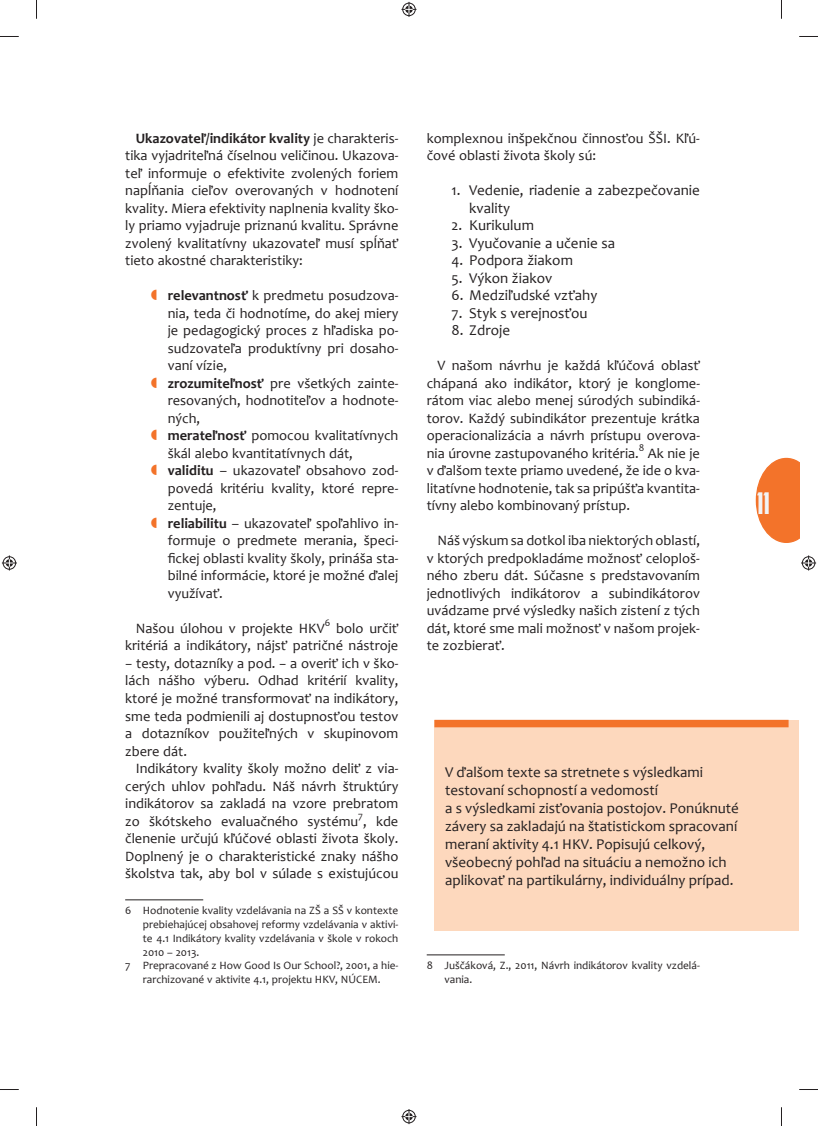
<style>
.page{position:relative;width:818px;height:1126px;background:#fff}
.page>*{position:absolute;margin:0;border:0;box-sizing:border-box;transform-origin:0 0}
.t1{font:32.5px "Futura Display DOT Compress";color:#f2f3f4}
.t2{font:15px/18px "Candara";color:#231f20}
.t3{font:14.38px/17.5px "Candara";color:#231f20;text-align:justify}
.t4{font:11.25px/13.8px "Candara";color:#231f20}
.t5{font:10.12px "Candara";color:#231f20}
.s1{font-weight:700}
</style>
<div class="page">
<svg style="left:755px;top:458px;width:43px;height:85px"></svg>
<div style="left:434px;top:720px;width:364px;height:210px;background:#fdd8bd"></div>
<div style="left:434px;top:719px;width:354px;height:8px;background:#f3732a"></div>
<hr style="left:125px;top:899px;width:78px;height:1px;background:#231f20">
<hr style="left:426px;top:954px;width:78px;height:1px;background:#231f20">
<svg style="left:0;top:36px;width:19px;height:1px"></svg>
<svg style="left:799px;top:36px;width:18px;height:1px"></svg>
<svg style="left:0;top:1089px;width:19px;height:1px"></svg>
<svg style="left:799px;top:1089px;width:18px;height:1px"></svg>
<svg style="left:36px;top:0;width:1px;height:19px"></svg>
<svg style="left:36px;top:1107px;width:1px;height:18px"></svg>
<svg style="left:401px;top:2px;width:15px;height:15px"></svg>
<svg style="left:401px;top:1109px;width:15px;height:14px"></svg>
<svg style="left:2px;top:555px;width:15px;height:15px"></svg>
<svg style="left:801px;top:555px;width:14px;height:15px"></svg>
<p class="t3" style="left:125px;top:131px;width:274px;text-indent:11px"><span class="s1">Ukazovateľ/indikátor kvality</span> je charakteris&shy;tika vyjadriteľná číselnou veličinou. Ukazova&shy;teľ informuje o efektivite zvolených foriem napĺňania cieľov overovaných v hodnotení kvality. Miera efektivity naplnenia kvality ško&shy;ly priamo vyjadruje priznanú kvalitu. Správne zvolený kvalitatívny ukazovateľ musí spĺňať tieto akostné charakteristiky:</p>
<p class="t3" style="left:168px;top:288px;width:232px;text-align:left"><span class="s1">relevantnosť</span> k predmetu posudzova&shy;nia, teda či hodnotíme, do akej miery je pedagogický proces z hľadiska po&shy;sudzovateľa produktívny pri dosaho&shy;vaní vízie,<br><span class="s1">zrozumiteľnosť</span> pre všetkých zainte&shy;resovaných, hodnotiteľov a hodnote&shy;ných,<br><span class="s1">merateľnosť</span> pomocou kvalitatívnych škál alebo kvantitatívnych dát, <span class="s1">validitu</span> – ukazovateľ obsahovo zod&shy;povedá kritériu kvality, ktoré repre&shy;zentuje,<br><span class="s1">reliabilitu</span> – ukazovateľ spoľahlivo in&shy;formuje o predmete merania, špeci&shy;fickej oblasti kvality školy, prináša sta&shy;bilné informácie, ktoré je možné ďalej využívať.</p>
<p class="t3" style="left:136px;top:621px;width:190px">Našou úlohou v projekte HKV</p>
<p class="t5" style="left:324px;top:619px;width:7px">6</p>
<p class="t3" style="left:125px;top:621px;width:274px;text-indent:211px">bolo určiť kritériá a indikátory, nájsť patričné nástroje − testy, dotazníky a pod. − a overiť ich v ško&shy;lách nášho výberu. Odhad kritérií kvality, ktoré je možné transformovať na indikátory, sme teda podmienili aj dostupnosťou testov a dotazníkov použiteľných v skupinovom zbere dát.</p>
<p class="t3" style="left:125px;top:761px;width:274px;text-indent:11px">Indikátory kvality školy možno deliť z via&shy;cerých uhlov pohľadu. Náš návrh štruktúry indikátorov sa zakladá na vzore prebratom zo škótskeho evaluačného systému<sup>7</sup>, kde členenie určujú kľúčové oblasti života školy.<br>Doplnený je o charakteristické znaky nášho školstva tak, aby bol v súlade s existujúcou</p>
<p class="t4" style="left:125px;top:904px;width:274px">6 Hodnotenie kvality vzdelávania na ZŠ a SŠ v kontexte</p>
<p class="t4" style="left:143px;top:918px;width:257px">prebiehajúcej obsahovej reformy vzdelávania v aktivi-</p>
<p class="t4" style="left:143px;top:932px;width:257px">te 4.1 Indikátory kvality vzdelávania v škole v rokoch</p>
<p class="t4" style="left:143px;top:946px;width:58px">2010 – 2013.</p>
<p class="t4" style="left:125px;top:959px;width:274px">7 Prepracované z How Good Is Our School?, 2001, a hie-</p>
<p class="t4" style="left:143px;top:973px;width:239px">rarchizované v aktivite 4.1, projektu HKV, NÚCEM.</p>
<p class="t3" style="left:426px;top:131px;width:274px">komplexnou inšpekčnou činnosťou ŠŠI. Kľú&shy;čové oblasti života školy sú:</p>
<p class="t2" style="left:469px;top:183px;width:232px;line-height:17.5px;text-indent:-18px">1. Vedenie, riadenie a zabezpečovanie kvality</p>
<p class="t2" style="left:451px;top:218px;width:84px">2. Kurikulum</p>
<p class="t2" style="left:451px;top:235px;width:165px">3. Vyučovanie a učenie sa</p>
<p class="t2" style="left:451px;top:253px;width:123px">4. Podpora žiakom</p>
<p class="t2" style="left:451px;top:270px;width:102px">5. Výkon žiakov</p>
<p class="t2" style="left:451px;top:288px;width:147px">6. Medziľudské vzťahy</p>
<p class="t2" style="left:451px;top:305px;width:137px">7. Styk s verejnosťou</p>
<p class="t2" style="left:451px;top:323px;width:60px">8. Zdroje</p>
<p class="t3" style="left:426px;top:358px;width:274px;text-indent:11px">V našom návrhu je každá kľúčová oblasť chápaná ako indikátor, ktorý je konglome&shy;rátom viac alebo menej súrodých subindiká&shy;torov. Každý subindikátor prezentuje krátka operacionalizácia a návrh prístupu overova&shy;nia úrovne zastupovaného kritéria.</p>
<p class="t5" style="left:638px;top:444px;width:7px">8</p>
<p class="t3" style="left:426px;top:446px;width:274px;text-indent:221px">Ak nie je v ďalšom texte priamo uvedené, že ide o kva&shy;litatívne hodnotenie, tak sa pripúšťa kvantita&shy;tívny alebo kombinovaný prístup.</p>
<p class="t3" style="left:426px;top:533px;width:274px;text-indent:11px">Náš výskum sa dotkol iba niektorých oblastí, v ktorých predpokladáme možnosť celoploš&shy;ného zberu dát. Súčasne s predstavovaním jednotlivých indikátorov a subindikátorov uvádzame prvé výsledky našich zistení z tých dát, ktoré sme mali možnosť v našom projek&shy;te zozbierať.</p>
<h1 class="t1" style="left:757px;top:484px;width:14px">11</h1>
<p class="t2" style="left:445px;top:764px;width:295px">V ďalšom texte sa stretnete s výsledkami testovaní schopností a vedomostí<br>a s výsledkami zisťovania postojov. Ponúknuté závery sa zakladajú na štatistickom spracovaní meraní aktivity 4.1 HKV. Popisujú celkový, všeobecný pohľad na situáciu a nemožno ich aplikovať na partikulárny, individuálny prípad.</p>
<p class="t4" style="left:444px;top:959px;width:257px;text-indent:-18px">8 Juščáková, Z., 2011, Návrh indikátorov kvality vzdelá&shy;vania.</p>
</div>
